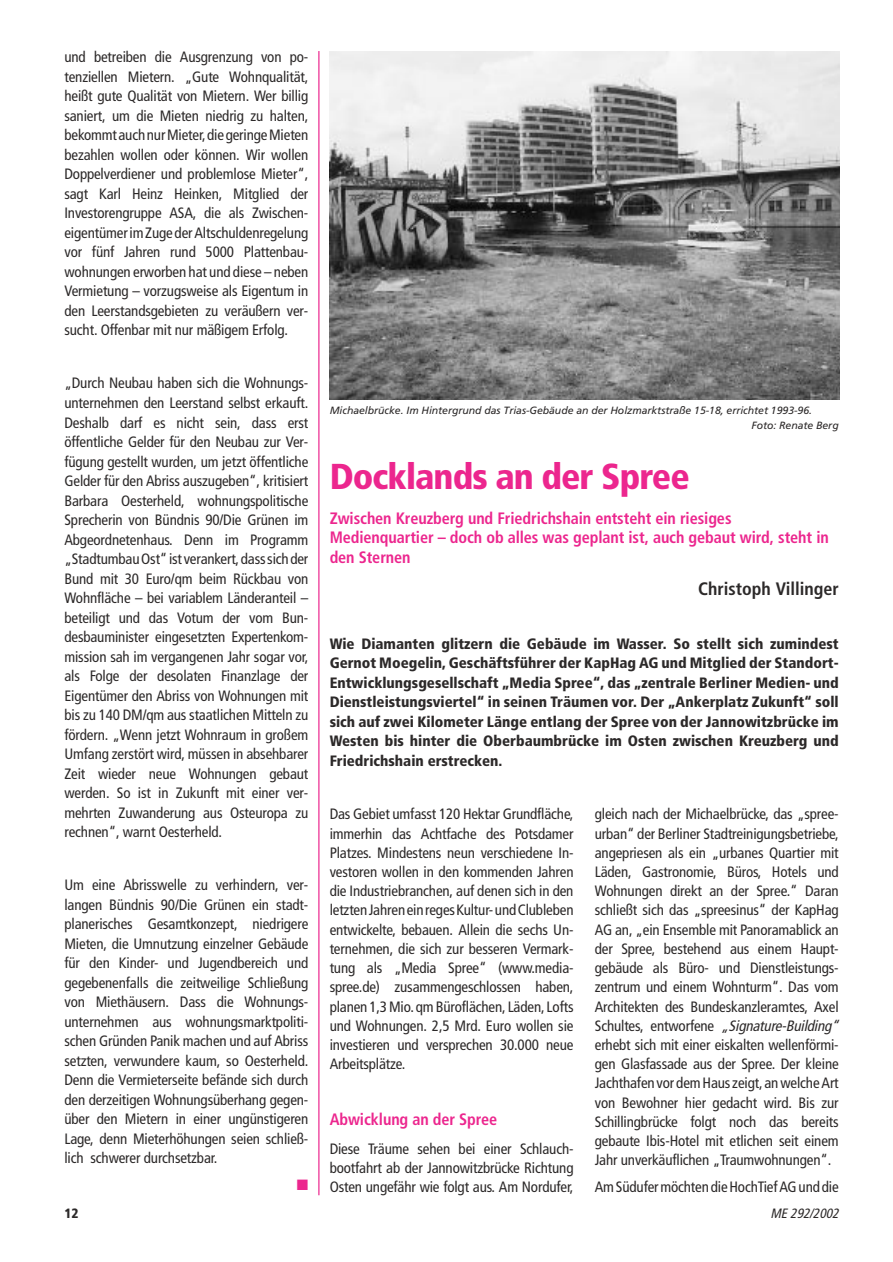
<style>
.page{position:relative;width:893px;height:1262px;background:#fff}
.page>*{position:absolute;margin:0;border:0;box-sizing:border-box;transform-origin:0 0}
.t1{font:900 condensed 36px "Frutiger";letter-spacing:-.025em;color:#ec268e}
.t2{font:700 condensed 18px "Frutiger";color:#2c2929}
.t3{font:700 condensed 16.5px/19.5px "Frutiger";letter-spacing:-.005em;color:#ec268e}
.t4{font:condensed 15px/19.5px "Frutiger";letter-spacing:-.01em;color:#2c2929;text-align:justify}
.t5{font:900 condensed 15px/19.5px "Frutiger";color:#2c2929;text-align:justify}
.t6{font:15px "Zapf Dingbats";color:#ec268e}
.t7{font:italic condensed 13.5px "Frutiger";color:#2c2929}
.t8{font:900 condensed 13.5px "Frutiger";color:#2c2929}
.t9{font:italic 10.5px/15px "Frutiger";letter-spacing:-.005em;color:#2c2929}
.s1{font-style:italic}
</style>
<div class="page">
<hr style="left:318px;top:51px;width:1px;height:1144px;background:#ec268e">
<img style="left:329px;top:51px;width:510px;height:349px">
<p class="t4" style="left:64px;top:49px;width:245px">und betreiben die Ausgrenzung von po&shy;tenziellen Mietern. „Gute Wohnqualität, heißt gute Qualität von Mietern. Wer billig saniert, um die Mieten niedrig zu halten, bekommt auch nur Mieter, die geringe Mieten bezahlen wollen oder können. Wir wollen Doppelverdiener und problemlose Mieter“, sagt Karl Heinz Heinken, Mitglied der Investorengruppe ASA, die als Zwischen&shy;eigentümer im Zuge der Altschuldenregelung vor fünf Jahren rund 5000 Plattenbau&shy;wohnungen erworben hat und diese – neben Vermietung – vorzugsweise als Eigentum in den Leerstandsgebieten zu veräußern ver&shy;sucht. Offenbar mit nur mäßigem Erfolg.</p>
<p class="t4" style="left:64px;top:375px;width:245px">„Durch Neubau haben sich die Wohnungs&shy;unternehmen den Leerstand selbst erkauft.<br>Deshalb darf es nicht sein, dass erst öffentliche Gelder für den Neubau zur Ver&shy;fügung gestellt wurden, um jetzt öffentliche Gelder für den Abriss auszugeben“, kritisiert Barbara Oesterheld, wohnungspolitische Sprecherin von Bündnis 90/Die Grünen im Abgeordnetenhaus. Denn im Programm „Stadtumbau Ost“ ist verankert, dass sich der Bund mit 30 Euro/qm beim Rückbau von Wohnfläche – bei variablem Länderanteil – beteiligt und das Votum der vom Bun&shy;desbauminister eingesetzten Expertenkom&shy;mission sah im vergangenen Jahr sogar vor, als Folge der desolaten Finanzlage der Eigentümer den Abriss von Wohnungen mit bis zu 140 DM/qm aus staatlichen Mitteln zu fördern. „Wenn jetzt Wohnraum in großem Umfang zerstört wird, müssen in absehbarer Zeit wieder neue Wohnungen gebaut werden. So ist in Zukunft mit einer ver&shy;mehrten Zuwanderung aus Osteuropa zu rechnen“, warnt Oesterheld.</p>
<p class="t4" style="left:64px;top:876px;width:245px">Um eine Abrisswelle zu verhindern, ver&shy;langen Bündnis 90/Die Grünen ein stadt&shy;planerisches Gesamtkonzept, niedrigere Mieten, die Umnutzung einzelner Gebäude für den Kinder- und Jugendbereich und gegebenenfalls die zeitweilige Schließung von Miethäusern. Dass die Wohnungs&shy;unternehmen aus wohnungsmarktpoliti&shy;schen Gründen Panik machen und auf Abriss setzten, verwundere kaum, so Oesterheld.<br>Denn die Vermieterseite befände sich durch den derzeitigen Wohnungsüberhang gegen&shy;über den Mietern in einer ungünstigeren Lage, denn Mieterhöhungen seien schließ&shy;lich schwerer durchsetzbar.</p>
<p class="t6" style="left:297px;top:1177px;width:13px">■</p>
<p class="t9" style="left:751px;top:404px;width:89px;text-indent:-422px">Michaelbrücke. Im Hintergrund das Trias-Gebäude an der Holzmarktstraße 15-18, errichtet 1993-96.<br>Foto: Renate Berg</p>
<h1 class="t1" style="left:329px;top:462px;width:361px">Docklands an der Spree</h1>
<p class="t3" style="left:329px;top:510px;width:500px">Zwischen Kreuzberg und Friedrichshain entsteht ein riesiges<br>Medienquartier – doch ob alles was geplant ist, auch gebaut wird, steht in den Sternen</p>
<p class="t2" style="left:698px;top:582px;width:142px">Christoph Villinger</p>
<p class="t5" style="left:329px;top:635px;width:510px">Wie Diamanten glitzern die Gebäude im Wasser. So stellt sich zumindest Gernot Moegelin, Geschäftsführer der KapHag AG und Mitglied der Standort-Entwicklungsgesellschaft „Media Spree“, das „zentrale Berliner Medien- und Dienstleistungsviertel“ in seinen Träumen vor. Der „Ankerplatz Zukunft“ soll sich auf zwei Kilometer Länge entlang der Spree von der Jannowitzbrücke im Westen bis hinter die Oberbaumbrücke im Osten zwischen Kreuzberg und Friedrichshain erstrecken.</p>
<p class="t4" style="left:329px;top:806px;width:245px">Das Gebiet umfasst 120 Hektar Grundfläche, immerhin das Achtfache des Potsdamer Platzes. Mindestens neun verschiedene In&shy;vestoren wollen in den kommenden Jahren die Industriebranchen, auf denen sich in den letzten Jahren ein reges Kultur- und Clubleben entwickelte, bebauen. Allein die sechs Un&shy;ternehmen, die sich zur besseren Vermark&shy;tung als „Media Spree“ (www.media&shy;spree.de) zusammengeschlossen haben, planen 1,3 Mio. qm Büroflächen, Läden, Lofts und Wohnungen. 2,5 Mrd. Euro wollen sie investieren und versprechen 30.000 neue Arbeitsplätze.</p>
<p class="t3" style="left:329px;top:1111px;width:169px">Abwicklung an der Spree</p>
<p class="t4" style="left:329px;top:1139px;width:245px">Diese Träume sehen bei einer Schlauch&shy;bootfahrt ab der Jannowitzbrücke Richtung Osten ungefähr wie folgt aus. Am Nordufer,</p>
<p class="t4" style="left:594px;top:806px;width:248px;text-align:left">gleich nach der Michaelbrücke, das „spree&shy;urban“ der Berliner Stadtreinigungsbetriebe, angepriesen als ein „urbanes Quartier mit Läden, Gastronomie, Büros, Hotels und Wohnungen direkt an der Spree.“ Daran schließt sich das „spreesinus“ der KapHag AG an, „ein Ensemble mit Panoramablick an der Spree, bestehend aus einem Haupt&shy;gebäude als Büro- und Dienstleistungs&shy;zentrum und einem Wohnturm“. Das vom Architekten des Bundeskanzleramtes, Axel S c h u l te s, e n two rfe n e <span class="s1">„Signature-Building“ </span>erhebt sich mit einer eiskalten wellenförmi&shy;gen Glasfassade aus der Spree. Der kleine Jachthafen vor dem Haus zeigt, an welche Art von Bewohner hier gedacht wird. Bis zur Schillingbrücke folgt noch das bereits gebaute Ibis-Hotel mit etlichen seit einem Jahr unverkäuflichen „Traumwohnungen“.</p>
<p class="t4" style="left:594px;top:1178px;width:245px">Am Südufer möchten die HochTief AG und die</p>
<p class="t8" style="left:64px;top:1208px;width:15px">12</p>
<p class="t7" style="left:770px;top:1208px;width:72px">ME 292/2002</p>
</div>
